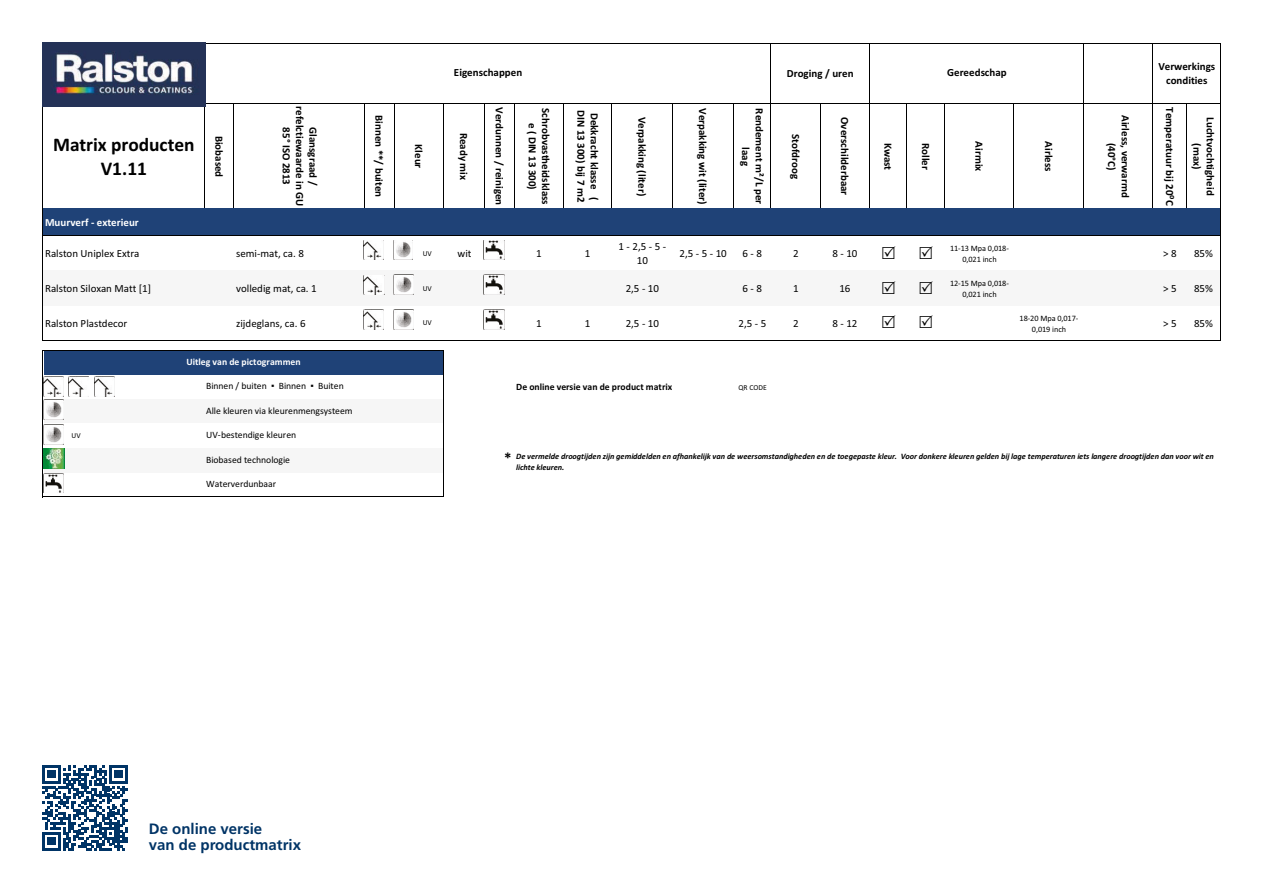
<style>
.page{position:relative;width:1263px;height:893px;background:#fff}
.page>*{position:absolute;margin:0;border:0;box-sizing:border-box;transform-origin:0 0}
.t1{font:700 19.35px/24.3px "Calibri";color:#000;text-align:center}
.t2{font:700 15.15px "Calibri";color:#000}
.t3{font:700 15px/16.5px "Frutiger LT Std";color:#003466}
.t4{font:700 10.95px/13.5px "Calibri";color:#000;text-align:center}
.t5{font:10.95px/14.2px "Calibri";color:#000;text-align:center}
.t6{font:700 10.95px "Calibri";letter-spacing:.005em;color:#fff}
.t7{font:9.75px "Calibri";color:#000}
.t8{font:700 9.75px "Calibri";color:#000}
.t9{font:700 9.75px "Calibri";color:#fff}
.t10{font:italic 700 8.25px/10.8px "Calibri";letter-spacing:-.005em;color:#000}
.t11{font:8.25px/10.8px "Calibri";letter-spacing:-.005em;color:#000;text-align:center}
.t12{font:7.5px "Calibri";color:#000}
</style>
<div class="page">
<hr style="left:43px;top:208px;width:864px;height:1px;background:#000">
<hr style="left:43px;top:43px;width:1px;height:165px;background:#000">
<hr style="left:204px;top:44px;width:1px;height:164px;background:#000">
<hr style="left:771px;top:44px;width:1px;height:164px;background:#000">
<hr style="left:869px;top:44px;width:1px;height:164px;background:#000">
<hr style="left:1083px;top:44px;width:1px;height:164px;background:#000">
<hr style="left:1152px;top:44px;width:1px;height:164px;background:#000">
<hr style="left:1220px;top:44px;width:1px;height:164px;background:#000">
<hr style="left:234px;top:104px;width:1px;height:104px;background:#000">
<hr style="left:364px;top:104px;width:1px;height:104px;background:#000">
<hr style="left:394px;top:104px;width:1px;height:104px;background:#000">
<hr style="left:443px;top:104px;width:1px;height:104px;background:#000">
<hr style="left:484px;top:104px;width:1px;height:104px;background:#000">
<hr style="left:514px;top:104px;width:1px;height:104px;background:#000">
<hr style="left:563px;top:104px;width:1px;height:104px;background:#000">
<hr style="left:611px;top:104px;width:1px;height:104px;background:#000">
<hr style="left:672px;top:104px;width:1px;height:104px;background:#000">
<hr style="left:733px;top:104px;width:1px;height:104px;background:#000">
<hr style="left:820px;top:104px;width:1px;height:104px;background:#000">
<hr style="left:906px;top:104px;width:1px;height:104px;background:#000">
<hr style="left:944px;top:104px;width:1px;height:104px;background:#000">
<hr style="left:1013px;top:104px;width:1px;height:104px;background:#000">
<hr style="left:1186px;top:104px;width:1px;height:104px;background:#000">
<hr style="left:43px;top:43px;width:1177px;height:1px;background:#000">
<hr style="left:43px;top:103px;width:1177px;height:1px;background:#000">
<hr style="left:945px;top:208px;width:275px;height:1px;background:#000">
<img style="left:43px;top:43px;width:162px;height:63px">
<div style="left:44px;top:209px;width:1176px;height:27px;background:#1f4277"></div>
<div style="left:44px;top:271px;width:1176px;height:35px;background:#f6f6f6"></div>
<div style="left:44px;top:350px;width:399px;height:25px;background:#1f4277"></div>
<div style="left:44px;top:399px;width:160px;height:25px;background:#f6f6f6"></div>
<div style="left:204px;top:399px;width:239px;height:25px;background:#f6f6f6"></div>
<div style="left:44px;top:448px;width:160px;height:25px;background:#f6f6f6"></div>
<div style="left:204px;top:448px;width:239px;height:25px;background:#f6f6f6"></div>
<hr style="left:43px;top:208px;width:1px;height:133px;background:#000">
<hr style="left:43px;top:350px;width:1px;height:147px;background:#000">
<hr style="left:1220px;top:208px;width:1px;height:133px;background:#000">
<hr style="left:443px;top:351px;width:1px;height:146px;background:#000">
<hr style="left:43px;top:235px;width:1177px;height:1px;background:#000">
<hr style="left:43px;top:340px;width:1177px;height:1px;background:#000">
<hr style="left:43px;top:350px;width:401px;height:1px;background:#000">
<hr style="left:43px;top:496px;width:401px;height:1px;background:#000">
<img style="left:393px;top:275px;width:21px;height:19px">
<img style="left:393px;top:310px;width:21px;height:19px">
<img style="left:43px;top:425px;width:21px;height:20px">
<img style="left:43px;top:400px;width:21px;height:20px">
<img style="left:43px;top:449px;width:21px;height:19px">
<img style="left:43px;top:473px;width:21px;height:20px">
<img style="left:43px;top:377px;width:21px;height:19px">
<img style="left:94px;top:377px;width:21px;height:19px">
<img style="left:69px;top:377px;width:15px;height:19px">
<img style="left:363px;top:240px;width:21px;height:20px">
<img style="left:363px;top:310px;width:21px;height:19px">
<img style="left:484px;top:240px;width:20px;height:20px">
<img style="left:484px;top:310px;width:19px;height:19px">
<img style="left:485px;top:275px;width:18px;height:19px">
<img style="left:393px;top:240px;width:20px;height:20px">
<img style="left:364px;top:276px;width:20px;height:19px">
<svg style="left:43px;top:765px;width:85px;height:85px"></svg>
<h1 class="t1" style="left:53px;top:133px;width:143px">Matrix producten<br>V1.11</h1>
<p class="t4" style="left:225px;top:136px;width:43px;rotate:90deg">Biobased</p>
<p class="t4" style="left:319px;top:106px;width:101px;rotate:90deg">Glansgraad / refelctiewaarde in GU<br>85° ISO 2813</p>
<p class="t4" style="left:385px;top:115px;width:84px;rotate:90deg">Binnen **/ buiten</p>
<p class="t4" style="left:454px;top:67px;width:70px">Eigenschappen</p>
<p class="t4" style="left:787px;top:67px;width:68px">Droging / uren</p>
<p class="t4" style="left:947px;top:67px;width:61px">Gereedschap</p>
<p class="t4" style="left:1158px;top:60px;width:58px;line-height:14.2px">Verwerkings condities</p>
<p class="t4" style="left:425px;top:144px;width:25px;rotate:90deg">Kleur</p>
<p class="t4" style="left:470px;top:133px;width:49px;rotate:90deg">Ready mix</p>
<p class="t4" style="left:506px;top:107px;width:100px;rotate:90deg">Verdunnen / reinigen</p>
<p class="t4" style="left:552px;top:108px;width:98px;rotate:90deg">Schrobvastheidsklass e ( DIN 13 300)</p>
<p class="t4" style="left:587px;top:110px;width:94px;rotate:90deg">DIN 13 300) bij 7 m2</p>
<p class="t4" style="left:601px;top:113px;width:89px;rotate:90deg">Dekkracht klasse (</p>
<p class="t4" style="left:648px;top:116px;width:81px;rotate:90deg">Verpakking (liter)</p>
<p class="t4" style="left:709px;top:108px;width:98px;rotate:90deg">Verpakking wit (liter)</p>
<p class="t4" style="left:765px;top:108px;width:97px;rotate:90deg">Rendement m²/L per laag</p>
<p class="t4" style="left:802px;top:134px;width:47px;rotate:90deg">Stofdroog</p>
<p class="t4" style="left:851px;top:117px;width:80px;rotate:90deg">Overschilderbaar</p>
<p class="t4" style="left:894px;top:143px;width:29px;rotate:90deg">Kwast</p>
<p class="t4" style="left:932px;top:143px;width:28px;rotate:90deg">Roller</p>
<p class="t4" style="left:985px;top:141px;width:31px;rotate:90deg">Airmix</p>
<p class="t4" style="left:1055px;top:141px;width:32px;rotate:90deg">Airless</p>
<p class="t4" style="left:1131px;top:115px;width:84px;rotate:90deg">Airless, verwarmd (40°C)</p>
<p class="t4" style="left:1176px;top:107px;width:99px;rotate:90deg">Temperatuur bij 20⁰C</p>
<p class="t4" style="left:1216px;top:117px;width:80px;rotate:90deg">Luchtvochtigheid (max)</p>
<p class="t6" style="left:45px;top:218px;width:95px">Muurverf - exterieur</p>
<p class="t5" style="left:45px;top:247px;width:96px">Ralston Uniplex Extra</p>
<p class="t5" style="left:236px;top:247px;width:69px">semi-mat, ca. 8</p>
<p class="t12" style="left:423px;top:251px;width:11px">UV</p>
<p class="t5" style="left:458px;top:247px;width:16px">wit</p>
<p class="t5" style="left:536px;top:247px;width:7px">1</p>
<p class="t5" style="left:585px;top:247px;width:7px">1</p>
<p class="t5" style="left:618px;top:240px;width:49px">1 - 2,5 - 5 -<br>10</p>
<p class="t5" style="left:679px;top:247px;width:49px">2,5 - 5 - 10</p>
<p class="t5" style="left:742px;top:247px;width:21px">6 - 8</p>
<p class="t5" style="left:793px;top:247px;width:7px">2</p>
<p class="t5" style="left:832px;top:247px;width:27px">8 - 10</p>
<p class="t11" style="left:950px;top:244px;width:60px">11-13 Mpa 0,018-<br>0,021 inch</p>
<p class="t5" style="left:1163px;top:247px;width:15px">&gt; 8</p>
<p class="t5" style="left:1194px;top:247px;width:20px">85%</p>
<p class="t5" style="left:45px;top:282px;width:108px">Ralston Siloxan Matt [1]</p>
<p class="t5" style="left:236px;top:282px;width:82px">volledig mat, ca. 1</p>
<p class="t12" style="left:423px;top:285px;width:11px">UV</p>
<p class="t5" style="left:626px;top:282px;width:35px">2,5 - 10</p>
<p class="t5" style="left:742px;top:282px;width:21px">6 - 8</p>
<p class="t5" style="left:793px;top:282px;width:7px">1</p>
<p class="t5" style="left:839px;top:282px;width:13px">16</p>
<p class="t11" style="left:950px;top:278px;width:60px">12-15 Mpa 0,018-<br>0,021 inch</p>
<p class="t5" style="left:1163px;top:282px;width:15px">&gt; 5</p>
<p class="t5" style="left:1194px;top:282px;width:20px">85%</p>
<p class="t5" style="left:45px;top:317px;width:84px">Ralston Plastdecor</p>
<p class="t5" style="left:236px;top:317px;width:71px">zijdeglans, ca. 6</p>
<p class="t12" style="left:423px;top:320px;width:11px">UV</p>
<p class="t5" style="left:536px;top:317px;width:7px">1</p>
<p class="t5" style="left:585px;top:317px;width:7px">1</p>
<p class="t5" style="left:626px;top:317px;width:35px">2,5 - 10</p>
<p class="t5" style="left:738px;top:317px;width:29px">2,5 - 5</p>
<p class="t5" style="left:793px;top:317px;width:7px">2</p>
<p class="t5" style="left:832px;top:317px;width:27px">8 - 12</p>
<p class="t11" style="left:1019px;top:313px;width:60px">18-20 Mpa 0,017-<br>0,019 inch</p>
<p class="t5" style="left:1163px;top:317px;width:15px">&gt; 5</p>
<p class="t5" style="left:1194px;top:317px;width:20px">85%</p>
<p class="t12" style="left:72px;top:433px;width:11px">UV</p>
<p class="t9" style="left:187px;top:358px;width:116px">Uitleg van de pictogrammen</p>
<p class="t7" style="left:206px;top:383px;width:139px">Binnen / buiten ▪ Binnen ▪ Buiten</p>
<p class="t7" style="left:206px;top:407px;width:148px">Alle kleuren via kleurenmengsysteem</p>
<p class="t7" style="left:206px;top:432px;width:92px">UV-bestendige kleuren</p>
<p class="t7" style="left:206px;top:456px;width:85px">Biobased technologie</p>
<p class="t10" style="left:516px;top:452px;width:699px">De vermelde droogtijden zijn gemiddelden en afhankelijk van de weersomstandigheden en de toegepaste kleur. Voor donkere kleuren gelden bij lage temperaturen iets langere droogtijden dan voor wit en lichte kleuren.</p>
<p class="t8" style="left:516px;top:383px;width:157px">De online versie van de product matrix</p>
<p class="t12" style="left:739px;top:384px;width:30px">QR CODE</p>
<h2 class="t2" style="left:504px;top:452px;width:9px">*</h2>
<p class="t7" style="left:206px;top:480px;width:72px">Waterverdunbaar</p>
<h3 class="t3" style="left:149px;top:821px;width:154px">De online versie<br>van de productmatrix</h3>
</div>
